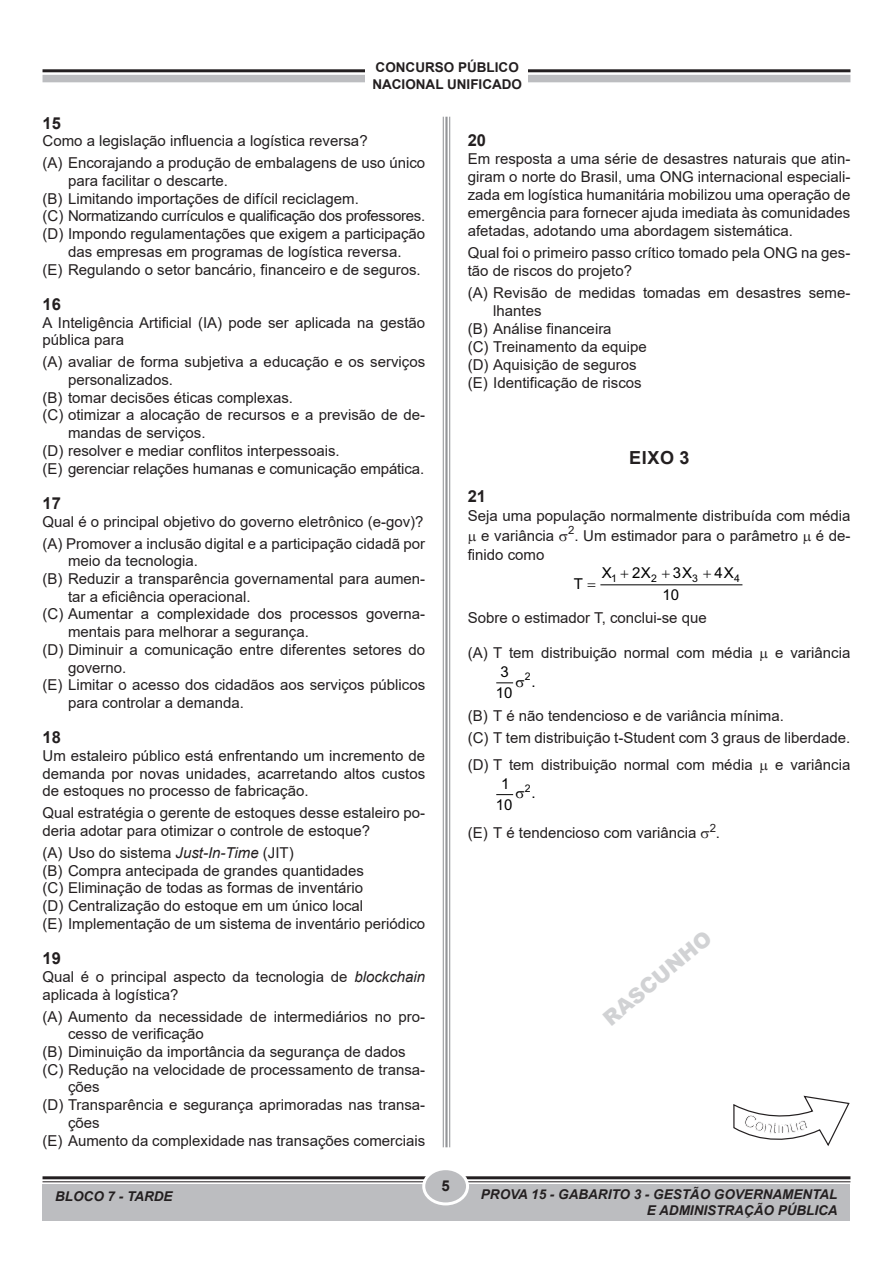
<style>
.page{position:relative;width:893px;height:1263px;background:#fff}
.page>*{position:absolute;margin:0;border:0;box-sizing:border-box;transform-origin:0 0}
.RSCUNHO_MÉDIO{font:900 21px "Arial";color:#d1d2d4}
.TÍTULO{font:700 18px "Arial";color:#231f20}
.NÚMERO{font:700 16.5px "Arial";color:#231f20}
.OPÇÕES{font:15px/17.7px "Arial";color:#231f20}
.TEXTO{font:15px/17.7px "Arial";color:#231f20}
.OPÇÃO_A{font:15px/17.7px "Arial";color:#231f20}
.PERGUNTA{font:15px/17.7px "Arial";color:#231f20}
.OPÇÕES-2{font:15px "Arial";letter-spacing:-.02em;color:#231f20}
.t1{font:15px/21.3px "Arial";letter-spacing:.005em;color:#000;text-align:center}
.t2{font:700 15px "Arial";color:#231f20}
.t3{font:italic 700 13.5px/16.2px "Arial";color:#231f20;text-align:right}
.t4{font:700 13.5px/16.5px "Arial";color:#231f20}
.t5{font:10.5px "Arial";color:#000}
.s1{font-style:italic}
</style>
<div class="page">
<hr style="left:43px;top:1176px;width:807px;height:3px;background:#231f20">
<hr style="left:43px;top:1181px;width:807px;height:1px;background:#231f20">
<div style="left:43px;top:1184px;width:807px;height:36px;background:#bcbdc0"></div>
<div style="left:424px;top:1169px;width:43px;height:35px;background:#bcbdc0;border-radius:50%"></div>
<div style="left:422px;top:1167px;width:47px;height:38px;border:3px solid #fff;border-radius:50%"></div>
<hr style="left:449px;top:117px;width:1px;height:1030px;background:#939598">
<hr style="left:445px;top:117px;width:3px;height:1030px;background:#939598">
<hr style="left:443px;top:117px;width:1px;height:1030px;background:#939598">
<hr style="left:43px;top:69px;width:807px;height:3px;background:#231f20">
<div style="left:43px;top:75px;width:807px;height:7px;background:#bcbdc0"></div>
<div style="left:365px;top:42px;width:162px;height:61px;background:#fff"></div>
<hr style="left:600px;top:584px;width:142px;height:1px;background:#000">
<svg style="left:496px;top:682px;width:17px;height:1px"></svg>
<svg style="left:496px;top:794px;width:17px;height:1px"></svg>
<svg style="left:733px;top:1095px;width:117px;height:51px"></svg>
<p class="t4" style="left:372px;top:59px;width:151px">CONCURSO PÚBLICO<br>NACIONAL UNIFICADO</p>
<p class="NÚMERO" style="left:43px;top:111px;width:20px">15</p>
<p class="TEXTO" style="left:43px;top:132px;width:327px">Como a legislação influencia a logística reversa?</p>
<p class="OPÇÃO_A" style="left:68px;top:154px;width:359px;text-indent:-26px">(A) Encorajando a produção de embalagens de uso único para facilitar o descarte.</p>
<p class="OPÇÕES" style="left:43px;top:190px;width:318px">(B) Limitando importações de difícil reciclagem.</p>
<p class="OPÇÕES-2" style="left:43px;top:206px;width:384px">(C) Normatizando currículos e qualificação dos professores.</p>
<p class="OPÇÕES" style="left:43px;top:225px;width:384px;text-align:center">(D) Impondo regulamentações que exigem a participação das empresas em programas de logística reversa.</p>
<p class="OPÇÕES" style="left:43px;top:260px;width:380px">(E) Regulando o setor bancário, financeiro e de seguros.</p>
<p class="NÚMERO" style="left:43px;top:293px;width:20px">16</p>
<p class="TEXTO" style="left:43px;top:313px;width:384px">A Inteligência Artificial (IA) pode ser aplicada na gestão pública para</p>
<p class="OPÇÃO_A" style="left:68px;top:353px;width:359px;text-indent:-26px">(A) avaliar de forma subjetiva a educação e os serviços personalizados.</p>
<p class="OPÇÕES" style="left:43px;top:388px;width:252px">(B) tomar decisões éticas complexas.</p>
<p class="OPÇÕES" style="left:68px;top:406px;width:359px;text-indent:-26px">(C) otimizar a alocação de recursos e a previsão de de&shy;mandas de serviços.</p>
<p class="OPÇÕES" style="left:43px;top:442px;width:299px">(D) resolver e mediar conflitos interpessoais.</p>
<p class="OPÇÕES" style="left:43px;top:459px;width:383px">(E) gerenciar relações humanas e comunicação empática.</p>
<p class="NÚMERO" style="left:43px;top:491px;width:20px">17</p>
<p class="TEXTO" style="left:43px;top:512px;width:382px">Qual é o principal objetivo do governo eletrônico (e-gov)?</p>
<p class="OPÇÃO_A" style="left:68px;top:534px;width:359px;text-indent:-26px">(A) Promover a inclusão digital e a participação cidadã por meio da tecnologia.</p>
<p class="OPÇÕES" style="left:68px;top:570px;width:359px;text-indent:-26px">(B) Reduzir a transparência governamental para aumen&shy;tar a eficiência operacional.</p>
<p class="OPÇÕES" style="left:68px;top:605px;width:359px;text-indent:-26px">(C) Aumentar a complexidade dos processos governa&shy;mentais para melhorar a segurança.</p>
<p class="OPÇÕES" style="left:68px;top:641px;width:359px;text-indent:-26px">(D) Diminuir a comunicação entre diferentes setores do governo.</p>
<p class="OPÇÕES" style="left:68px;top:676px;width:359px;text-indent:-26px">(E) Limitar o acesso dos cidadãos aos serviços públicos para controlar a demanda.</p>
<p class="NÚMERO" style="left:43px;top:726px;width:20px">18</p>
<p class="TEXTO" style="left:43px;top:747px;width:384px;text-align:justify">Um estaleiro público está enfrentando um incremento de demanda por novas unidades, acarretando altos custos de estoques no processo de fabricação.</p>
<p class="PERGUNTA" style="left:43px;top:804px;width:384px">Qual estratégia o gerente de estoques desse estaleiro po&shy;deria adotar para otimizar o controle de estoque?</p>
<p class="OPÇÃO_A" style="left:43px;top:844px;width:253px">(A) Uso do sistema <span class="s1">Just-In-Time</span> (JIT)</p>
<p class="OPÇÕES" style="left:43px;top:861px;width:323px">(B) Compra antecipada de grandes quantidades</p>
<p class="OPÇÕES" style="left:43px;top:879px;width:322px">(C) Eliminação de todas as formas de inventário</p>
<p class="OPÇÕES" style="left:43px;top:897px;width:322px">(D) Centralização do estoque em um único local</p>
<p class="OPÇÕES" style="left:43px;top:915px;width:384px">(E) Implementação de um sistema de inventário periódico</p>
<p class="NÚMERO" style="left:43px;top:947px;width:20px">19</p>
<p class="TEXTO" style="left:43px;top:968px;width:384px">Qual é o principal aspecto da tecnologia de <span class="s1">blockchain </span>aplicada à logística?</p>
<p class="OPÇÃO_A" style="left:68px;top:1007px;width:359px;text-indent:-26px">(A) Aumento da necessidade de intermediários no pro&shy;cesso de verificação</p>
<p class="OPÇÕES" style="left:43px;top:1043px;width:365px">(B) Diminuição da importância da segurança de dados</p>
<p class="OPÇÕES" style="left:68px;top:1060px;width:359px;text-indent:-26px">(C) Redução na velocidade de processamento de transa&shy;ções</p>
<p class="OPÇÕES" style="left:68px;top:1096px;width:359px;text-indent:-26px">(D) Transparência e segurança aprimoradas nas transa&shy;ções</p>
<p class="OPÇÕES" style="left:43px;top:1131px;width:384px">(E) Aumento da complexidade nas transações comerciais</p>
<p class="t3" style="left:55px;top:1189px;width:119px">BLOCO 7 - TARDE</p>
<p class="t2" style="left:441px;top:1175px;width:10px">5</p>
<p class="NÚMERO" style="left:468px;top:128px;width:20px">20</p>
<p class="TEXTO" style="left:468px;top:149px;width:384px;text-align:justify">Em resposta a uma série de desastres naturais que atin&shy;giram o norte do Brasil, uma ONG internacional especiali&shy;zada em logística humanitária mobilizou uma operação de emergência para fornecer ajuda imediata às comunidades afetadas, adotando uma abordagem sistemática.</p>
<p class="PERGUNTA" style="left:468px;top:243px;width:384px">Qual foi o primeiro passo crítico tomado pela ONG na ges&shy;tão de riscos do projeto?</p>
<p class="OPÇÃO_A" style="left:493px;top:284px;width:359px;text-indent:-26px">(A) Revisão de medidas tomadas em desastres seme&shy;lhantes</p>
<p class="OPÇÕES" style="left:468px;top:320px;width:145px">(B) Análise financeira</p>
<p class="OPÇÕES" style="left:468px;top:338px;width:181px">(C) Treinamento da equipe</p>
<p class="OPÇÕES" style="left:468px;top:356px;width:170px">(D) Aquisição de seguros</p>
<p class="OPÇÕES" style="left:468px;top:374px;width:175px">(E) Identificação de riscos</p>
<p class="TÍTULO" style="left:629px;top:445px;width:62px">EIXO 3</p>
<p class="NÚMERO" style="left:468px;top:484px;width:20px">21</p>
<p class="TEXTO" style="left:468px;top:507px;width:384px">Seja uma população normalmente distribuída com média</p>
<p class="TEXTO" style="left:481px;top:526px;width:371px">e variância ▲<sup>2</sup>. Um estimador para o parâmetro é de-</p>
<p class="TEXTO" style="left:468px;top:546px;width:78px">finido como</p>
<p class="t1" style="left:574px;top:572px;width:11px">T</p>
<p class="t1" style="left:602px;top:562px;width:12px">X</p>
<p class="t1" style="left:632px;top:562px;width:20px">2X</p>
<p class="t1" style="left:682px;top:562px;width:12px">X</p>
<p class="t1" style="left:715px;top:562px;width:21px">4X</p>
<p class="t5" style="left:611px;top:571px;width:7px">1</p>
<p class="t5" style="left:651px;top:571px;width:7px">2</p>
<p class="t1" style="left:673px;top:562px;width:27px">3 <sub>3</sub></p>
<p class="t5" style="left:734px;top:571px;width:7px">4</p>
<p class="t1" style="left:662px;top:584px;width:18px">10</p>
<p class="TEXTO" style="left:468px;top:609px;width:241px">Sobre o estimador T, conclui-se que</p>
<p class="OPÇÕES" style="left:468px;top:644px;width:286px">(A) T tem distribuição normal com média</p>
<p class="OPÇÕES" style="left:775px;top:644px;width:77px">e variância</p>
<p class="t1" style="left:496px;top:661px;width:18px">3<br>10</p>
<p class="t5" style="left:525px;top:669px;width:7px">2</p>
<p class="t1" style="left:515px;top:671px;width:22px">▲ .</p>
<p class="OPÇÃO_A" style="left:468px;top:707px;width:318px">(B) T é não tendencioso e de variância mínima.</p>
<p class="OPÇÕES" style="left:468px;top:729px;width:384px">(C) T tem distribuição t-Student com 3 graus de liberdade.</p>
<p class="OPÇÕES" style="left:468px;top:756px;width:286px">(D) T tem distribuição normal com média</p>
<p class="OPÇÕES" style="left:775px;top:756px;width:77px">e variância</p>
<p class="t1" style="left:496px;top:773px;width:18px">1<br>10</p>
<p class="t5" style="left:525px;top:781px;width:7px">2</p>
<p class="t1" style="left:515px;top:782px;width:22px">▲ .</p>
<p class="OPÇÕES" style="left:468px;top:824px;width:254px">(E) T é tendencioso com variância ▲<sup>2</sup>.</p>
<p class="RSCUNHO_MÉDIO" style="left:596px;top:1009px;width:136px;rotate:-40deg">RASCUNHO</p>
<p class="t3" style="left:481px;top:1187px;width:358px">PROVA 15 - GABARITO 3 - GESTÃO GOVERNAMENTAL<br>E ADMINISTRAÇÃO PÚBLICA</p>
</div>
